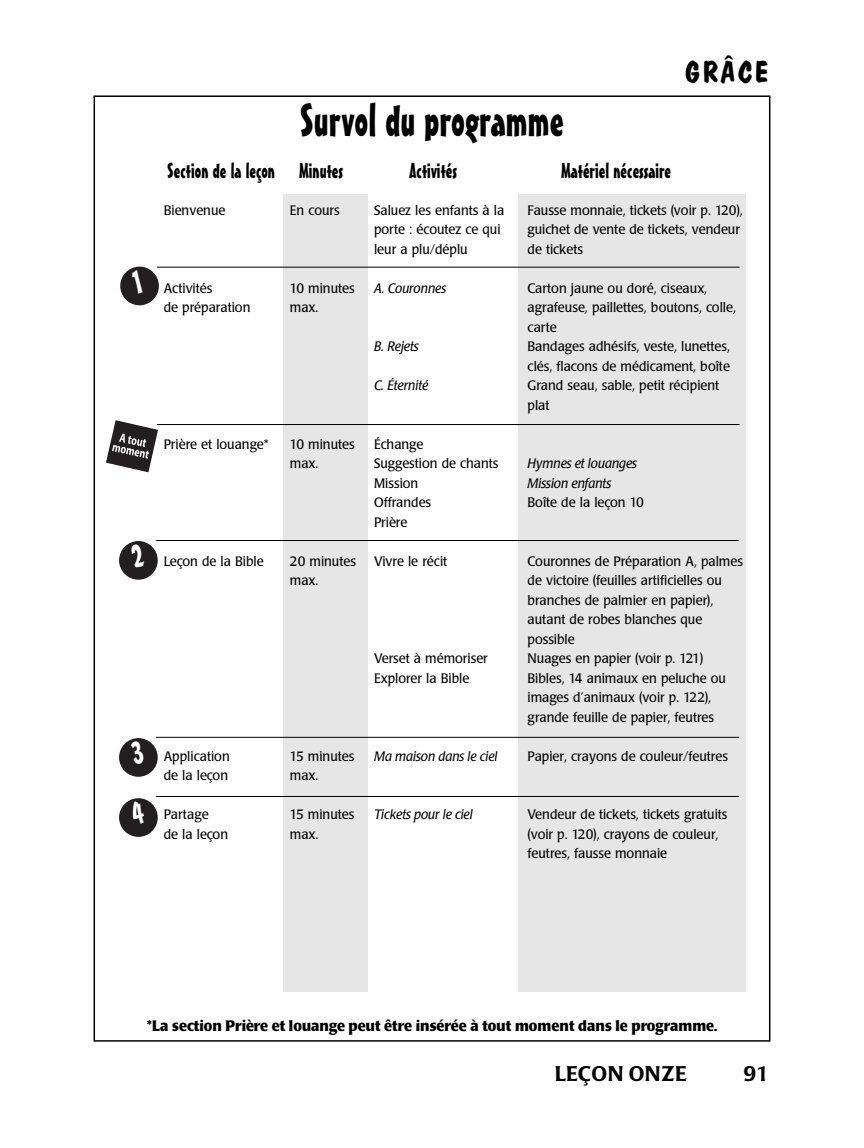
<style>
.page{position:relative;width:864px;height:1148px;background:#fff}
.page>*{position:absolute;margin:0;border:0;box-sizing:border-box;transform-origin:0 0}
.t1{font:45px "Mister Earl BT";color:#000}
.t2{font:700 30px "Dom Casual D";letter-spacing:.095em;color:#000}
.t3{font:21px "Mister Earl BT";color:#000}
.t4{font:500 21px "Poppl Laudatio";letter-spacing:.02em;color:#000}
.t5{font:700 15px "Poppl Laudatio";color:#000;scale:.95 1}
.t6{font:13.5px/19.5px "Poppl Laudatio";color:#000;scale:.95 1}
.t7{font:italic 13.5px/19.5px "Poppl Laudatio";color:#000;scale:.95 1}
</style>
<div class="page">
<div style="left:283px;top:194px;width:84px;height:797px;background:#e6e6e6"></div>
<div style="left:519px;top:194px;width:227px;height:797px;background:#e6e6e6"></div>
<hr style="left:157px;top:267px;width:583px;height:1px;background:#000">
<hr style="left:157px;top:424px;width:583px;height:1px;background:#000">
<hr style="left:156px;top:540px;width:583px;height:1px;background:#000">
<hr style="left:156px;top:737px;width:583px;height:1px;background:#000">
<hr style="left:156px;top:796px;width:583px;height:1px;background:#000">
<div style="left:120px;top:267px;width:39px;height:38px;background:#231f20;border-radius:50%"></div>
<svg style="left:106px;top:420px;width:52px;height:52px"></svg>
<div style="left:119px;top:541px;width:39px;height:38px;background:#231f20;border-radius:50%"></div>
<div style="left:119px;top:738px;width:39px;height:38px;background:#231f20;border-radius:50%"></div>
<div style="left:119px;top:798px;width:39px;height:39px;background:#231f20;border-radius:50%"></div>
<h2 class="t2" style="left:685px;top:54px;width:85px">GRÂCE</h2>
<h1 class="t1" style="left:300px;top:103px;width:266px">Survol du programme</h1>
<h3 class="t3" style="left:167px;top:163px;width:177px">Section de la leçon Minutes</h3>
<h3 class="t3" style="left:410px;top:163px;width:49px">Activités</h3>
<h3 class="t3" style="left:561px;top:163px;width:112px">Matériel nécessaire</h3>
<p class="t6" style="left:290px;top:201px;width:54px">En cours</p>
<p class="t6" style="left:528px;top:201px;width:228px">Fausse monnaie, tickets (voir p. 120), guichet de vente de tickets, vendeur de tickets</p>
<p class="t6" style="left:528px;top:279px;width:221px">Carton jaune ou doré, ciseaux, agrafeuse, paillettes, boutons, colle, carte<br>Bandages adhésifs, veste, lunettes, clés, flacons de médicament, boîte<br>Grand seau, sable, petit récipient plat</p>
<p class="t6" style="left:374px;top:201px;width:139px">Saluez les enfants à la porte : écoutez ce qui leur a plu/déplu</p>
<p class="t7" style="left:374px;top:280px;width:77px">A. Couronnes</p>
<p class="t6" style="left:164px;top:201px;width:66px">Bienvenue</p>
<p class="t6" style="left:164px;top:279px;width:93px">Activités<br>de préparation</p>
<p class="t6" style="left:290px;top:279px;width:70px">10 minutes max.</p>
<p class="t7" style="left:374px;top:338px;width:48px">B. Rejets</p>
<p class="t7" style="left:374px;top:377px;width:59px">C. Éternité</p>
<p class="t6" style="left:164px;top:435px;width:112px">Prière et louange*</p>
<p class="t6" style="left:164px;top:552px;width:107px">Leçon de la Bible</p>
<p class="t6" style="left:290px;top:435px;width:70px">10 minutes max.</p>
<p class="t6" style="left:290px;top:552px;width:71px">20 minutes max.</p>
<p class="t6" style="left:374px;top:435px;width:132px">Échange<br>Suggestion de chants<br>Mission<br>Offrandes<br>Prière</p>
<p class="t6" style="left:374px;top:552px;width:79px">Vivre le récit</p>
<p class="t6" style="left:164px;top:747px;width:71px">Application de la leçon</p>
<p class="t6" style="left:164px;top:806px;width:69px">Partage<br>de la leçon</p>
<p class="t6" style="left:374px;top:650px;width:121px">Verset à mémoriser<br>Explorer la Bible</p>
<p class="t6" style="left:290px;top:747px;width:69px">15 minutes max.</p>
<p class="t6" style="left:290px;top:806px;width:69px">15 minutes max.</p>
<p class="t7" style="left:374px;top:748px;width:132px">Ma maison dans le ciel</p>
<p class="t7" style="left:374px;top:806px;width:105px">Tickets pour le ciel</p>
<p class="t7" style="left:528px;top:455px;width:117px">Hymnes et louanges<br>Mission enfants</p>
<p class="t6" style="left:528px;top:494px;width:124px">Boîte de la leçon 10</p>
<p class="t6" style="left:528px;top:552px;width:228px">Couronnes de Préparation A, palmes de victoire (feuilles artificielles ou branches de palmier en papier), autant de robes blanches que possible<br>Nuages en papier (voir p. 121)<br>Bibles, 14 animaux en peluche ou images d’animaux (voir p. 122), grande feuille de papier, feutres</p>
<p class="t6" style="left:528px;top:747px;width:212px">Papier, crayons de couleur/feutres</p>
<p class="t6" style="left:528px;top:806px;width:212px">Vendeur de tickets, tickets gratuits (voir p. 120), crayons de couleur, feutres, fausse monnaie</p>
<p class="t5" style="left:147px;top:1019px;width:602px">*La section Prière et louange peut être insérée à tout moment dans le programme.</p>
<h3 class="t4" style="left:555px;top:1065px;width:134px">LEÇON ONZE</h3>
<h3 class="t4" style="left:744px;top:1065px;width:27px">91</h3>
</div>
